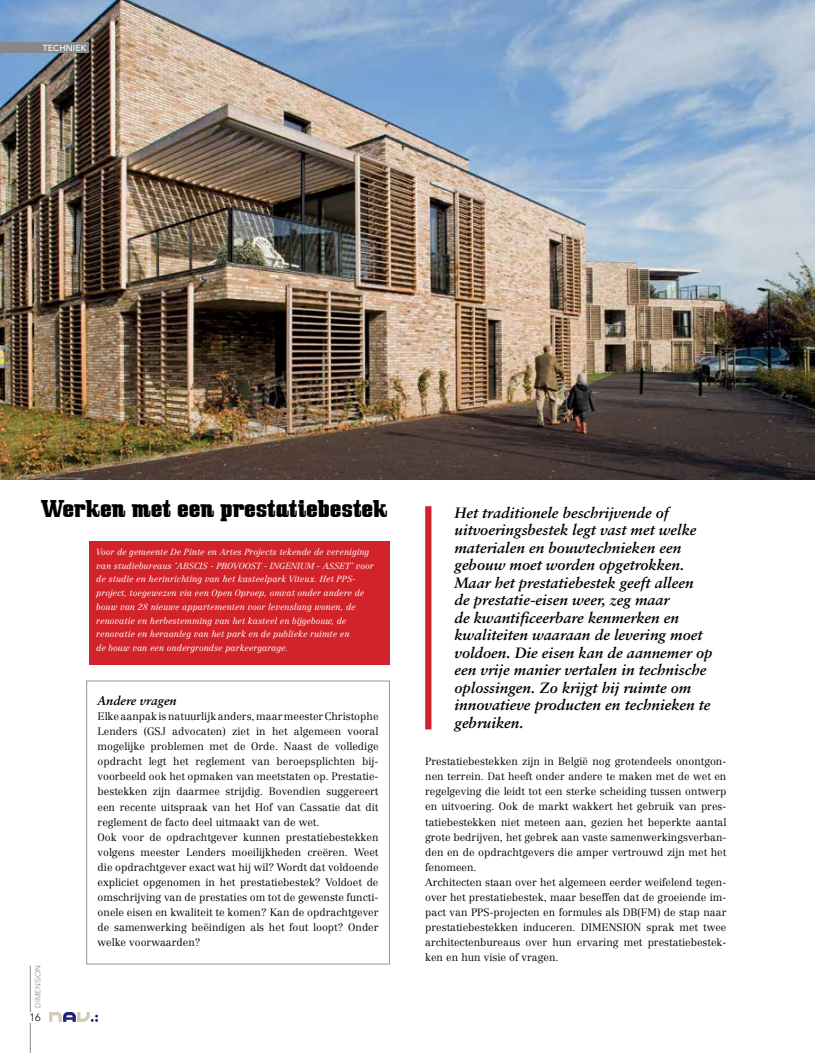
<style>
.page{position:relative;width:815px;height:1053px;background:#fff}
.page>*{position:absolute;margin:0;border:0;box-sizing:border-box;transform-origin:0 0}
.t1{font:21.25px "Bullpen";color:#000}
.t2{font:italic 700 15px/17.5px "Sabon LT";color:#000}
.t3{font:italic 700 12.5px "Sabon LT";color:#000}
.t4{font:300 10.62px/15px "Centennial LT";color:#000}
.t5{font:300 10.62px "Avenir LT";color:#000}
.t6{font:italic 300 8.75px/13.8px "Centennial LT";color:#fff}
.t7{font:500 8.75px "Avenir LT";color:#fff}
.t8{font:300 7.5px "Avenir LT";color:#878889}
</style>
<div class="page">
<img style="left:0;top:0;width:815px;height:479px">
<hr style="left:30px;top:965px;width:1px;height:47px;background:#878889">
<hr style="left:30px;top:1022px;width:1px;height:30px;background:#878889">
<div style="left:0;top:43px;width:89px;height:10px;background:#878889"></div>
<svg style="left:49px;top:1012px;width:49px;height:9px"></svg>
<div style="left:89px;top:541px;width:301px;height:123px;background:#d2232a"></div>
<div style="left:425px;top:506px;width:6px;height:223px;background:#d2232a"></div>
<div style="left:86px;top:680px;width:304px;height:284px;border:1px solid #939598"></div>
<p class="t7" style="left:43px;top:43px;width:45px">TECHNIEK</p>
<h1 class="t1" style="left:41px;top:496px;width:348px">Werken met een prestatiebestek</h1>
<p class="t2" style="left:454px;top:503px;width:260px">Het traditionele beschrijvende of uitvoeringsbestek legt vast met welke materialen en bouwtechnieken een gebouw moet worden opgetrokken.<br>Maar het prestatiebestek geeft alleen de prestatie-eisen weer, zeg maar<br>de kwantificeerbare kenmerken en kwaliteiten waaraan de levering moet voldoen. Die eisen kan de aannemer op een vrije manier vertalen in technische oplossingen. Zo krijgt hij ruimte om innovatieve producten en technieken te gebruiken.</p>
<p class="t4" style="left:425px;top:754px;width:303px">Prestatiebestekken zijn in België nog grotendeels onontgon&shy;nen terrein. Dat heeft onder andere te maken met de wet en regelgeving die leidt tot een sterke scheiding tussen ontwerp en uitvoering. Ook de markt wakkert het gebruik van pres&shy;tatiebestekken niet meteen aan, gezien het beperkte aantal grote bedrijven, het gebrek aan vaste samenwerkingsverban&shy;den en de opdrachtgevers die amper vertrouwd zijn met het fenomeen.<br>Architecten staan over het algemeen eerder weifelend tegen&shy;over het prestatiebestek, maar beseffen dat de groeiende im&shy;pact van PPS-projecten en formules als DB(FM) de stap naar prestatiebestekken induceren. DIMENSION sprak met twee architectenbureaus over hun ervaring met prestatiebestek&shy;ken en hun visie of vragen.</p>
<p class="t6" style="left:96px;top:545px;width:279px">Voor de gemeente De Pinte en Artes Projects tekende de vereniging van studiebureaus ‘ABSCIS - PROVOOST - INGENIUM - ASSET’ voor de studie en herinrichting van het kasteelpark Viteux. Het PPS&shy;project, toegewezen via een Open Oproep, omvat onder andere de bouw van 28 nieuwe appartementen voor levenslang wonen, de renovatie en herbestemming van het kasteel en bijgebouw, de renovatie en heraanleg van het park en de publieke ruimte en<br>de bouw van een ondergrondse parkeergarage.</p>
<p class="t3" style="left:98px;top:693px;width:81px">Andere vragen</p>
<p class="t4" style="left:98px;top:709px;width:282px">Elke aanpak is natuurlijk anders, maar meester Christophe Lenders (GSJ advocaten) ziet in het algemeen vooral mogelijke problemen met de Orde. Naast de volledige opdracht legt het reglement van beroepsplichten bij&shy;voorbeeld ook het opmaken van meetstaten op. Prestatie&shy;bestekken zijn daarmee strijdig. Bovendien suggereert een recente uitspraak van het Hof van Cassatie dat dit reglement de facto deel uitmaakt van de wet.<br>Ook voor de opdrachtgever kunnen prestatiebestekken volgens meester Lenders moeilijkheden creëren. Weet die opdrachtgever exact wat hij wil? Wordt dat voldoende expliciet opgenomen in het prestatiebestek? Voldoet de omschrijving van de prestaties om tot de gewenste functi&shy;onele eisen en kwaliteit te komen? Kan de opdrachtgever de samenwerking beëindigen als het fout loopt? Onder welke voorwaarden?</p>
<p class="t8" style="left:34px;top:1007px;width:44px;rotate:-90deg">DIMENSION</p>
<p class="t5" style="left:30px;top:1011px;width:13px">16</p>
</div>
